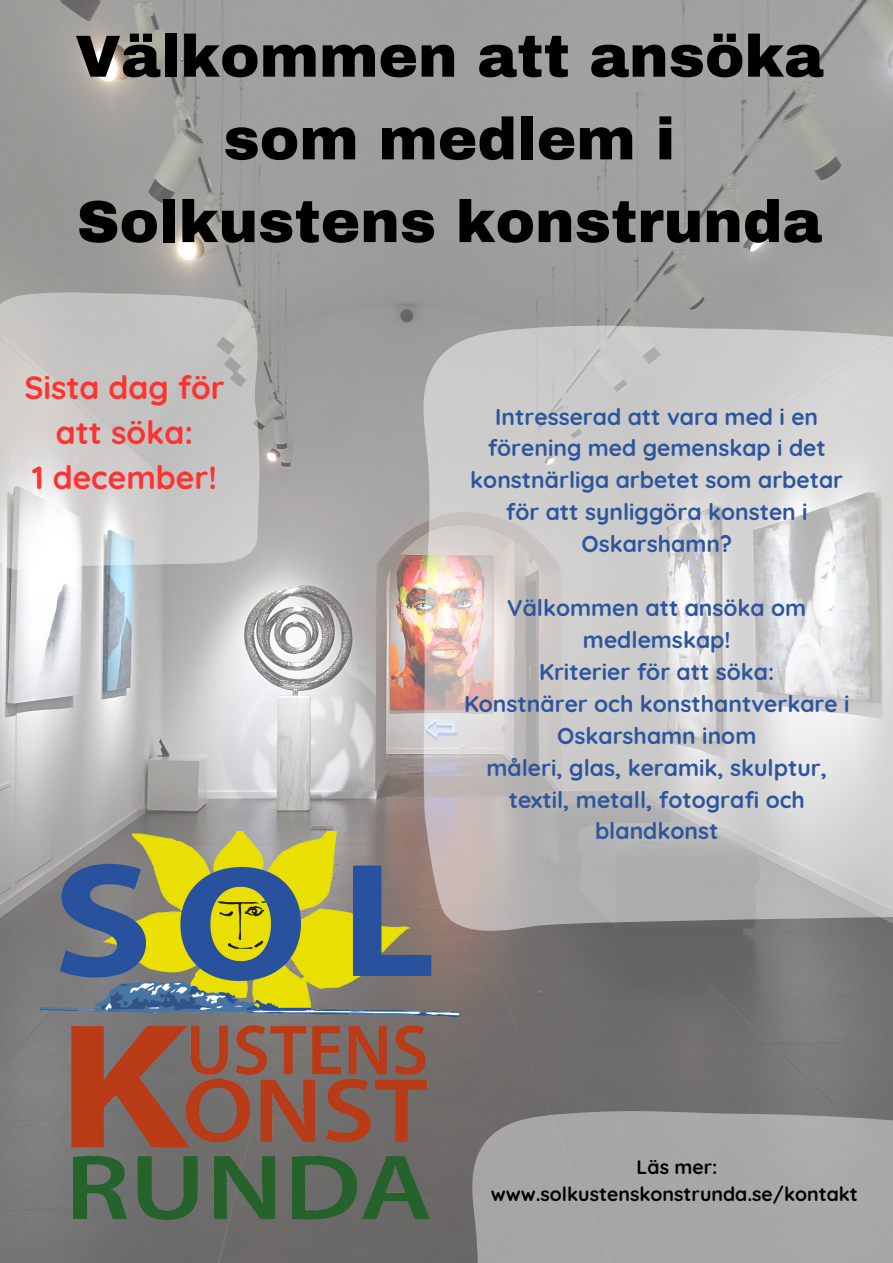
<style>
.page{position:relative;width:893px;height:1263px;background:#fff}
.page>*{position:absolute;margin:0;border:0;box-sizing:border-box;transform-origin:0 0}
.t1{font:900 59.32px/82.7px "Archivo";color:#000;text-align:center}
.t2{font:700 32.03px/44.8px "Quicksand";color:#ff3131;text-align:center}
.t3{font:700 22.8px/31.9px "Quicksand";color:#2e559d;text-align:center}
.t4{font:700 19.5px "Quicksand";color:#000}
</style>
<div class="page">
<img style="left:0;top:0;width:893px;height:1263px">
<svg style="left:422px;top:324px;width:471px;height:607px;background:#cbc9c8"></svg>
<svg style="left:0;top:291px;width:260px;height:279px;background:#cacac8"></svg>
<div style="left:471px;top:1109px;width:422px;height:154px;background:#a7a7a6"></div>
<img style="left:40px;top:832px;width:418px;height:387px">
<p class="t1" style="left:75px;top:16px;width:750px">Välkommen att ansöka som medlem i<br>Solkustens konstrunda</p>
<h2 class="t2" style="left:24px;top:365px;width:202px">Sista dag för att söka:<br>1 december!</h2>
<h1 class="t3" style="left:470px;top:400px;width:374px">Intresserad att vara med i en förening med gemenskap i det konstnärliga arbetet som arbetar för att synliggöra konsten i<br>Oskarshamn?</h1>
<p class="t3" style="left:464px;top:591px;width:387px">Välkommen att ansöka om medlemskap!<br>Kriterier för att söka:<br>Konstnärer och konsthantverkare i<br>Oskarshamn inom<br>måleri, glas, keramik, skulptur, textil, metall, fotografi och blandkonst</p>
<p class="t4" style="left:636px;top:1155px;width:83px">Läs mer:</p>
<h3 class="t4" style="left:491px;top:1182px;width:368px">www.solkustenskonstrunda.se/kontakt</h3>
</div>
